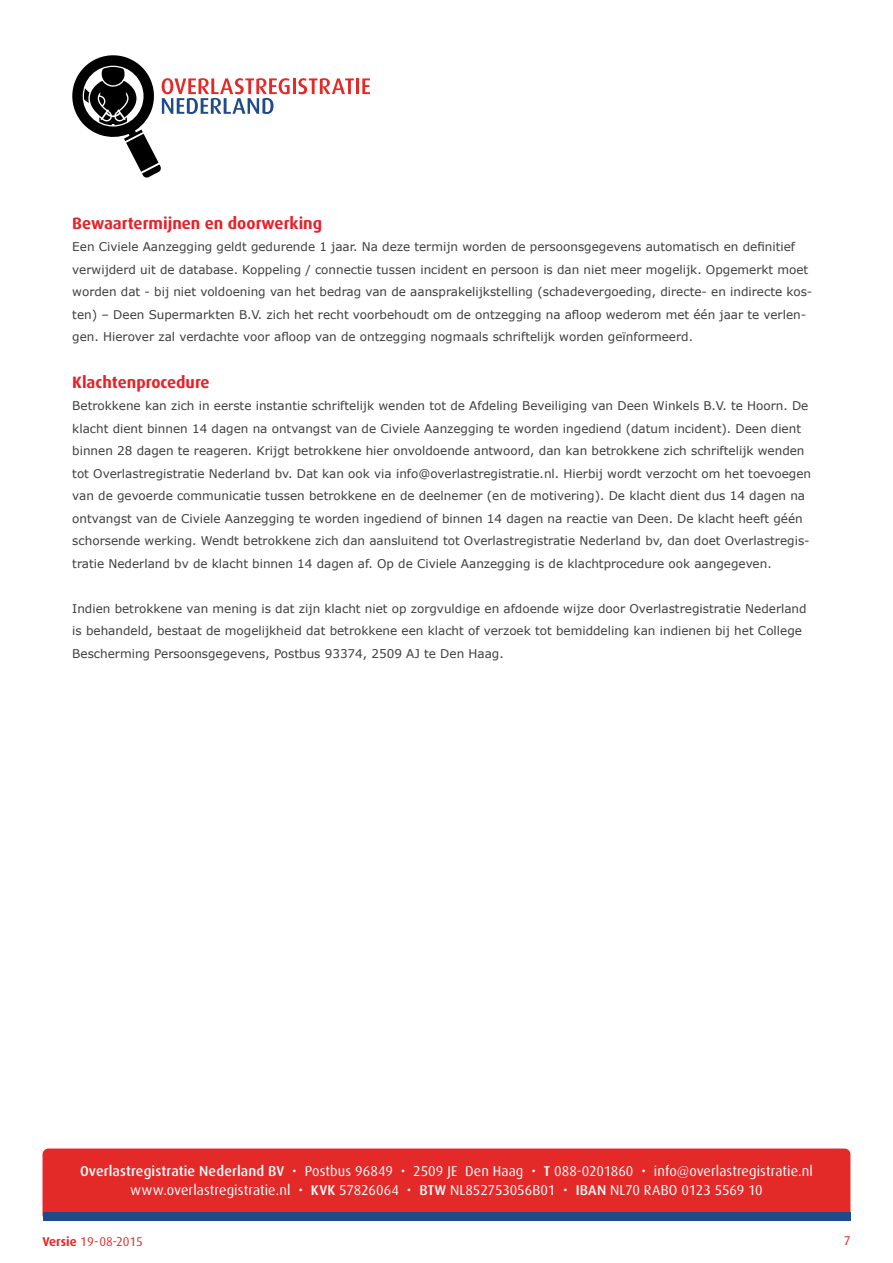
<style>
.page{position:relative;width:893px;height:1263px;background:#fff}
.page>*{position:absolute;margin:0;border:0;box-sizing:border-box;transform-origin:0 0}
.t1{font:700 16.5px "Dax";color:#e42229}
.t2{font:14.25px/19.5px "Dax";letter-spacing:.005em;color:#fff;text-align:center}
.t3{font:12.75px "Dax";color:#e42a29}
.t4{font:12px/22.5px "Verdana";color:#3e3d40}
.s1{font-weight:500}
.s2{font-weight:700}
</style>
<div class="page">
<div style="left:43px;top:1148px;width:807px;height:64px;background:#e42a29"></div>
<div style="left:43px;top:1212px;width:807px;height:8px;background:#1f4b8b"></div>
<hr style="left:293px;top:78px;width:3px;height:16px;background:#e42a29">
<svg style="left:298px;top:78px;width:56px;height:16px"></svg>
<hr style="left:356px;top:78px;width:3px;height:16px;background:#e42a29">
<svg style="left:362px;top:78px;width:8px;height:16px"></svg>
<svg style="left:72px;top:55px;width:218px;height:123px"></svg>
<h1 class="t1" style="left:72px;top:214px;width:251px">Bewaartermijnen en doorwerking</h1>
<p class="t4" style="left:72px;top:236px;width:742px">Een Civiele Aanzegging geldt gedurende 1 jaar. Na deze termijn worden de persoonsgegevens automatisch en definitief verwijderd uit de database. Koppeling / connectie tussen incident en persoon is dan niet meer mogelijk. Opgemerkt moet worden dat - bij niet voldoening van het bedrag van de aansprakelijkstelling (schadevergoeding, directe- en indirecte kos&shy;ten) – Deen Supermarkten B.V. zich het recht voorbehoudt om de ontzegging na afloop wederom met één jaar te verlen&shy;gen. Hierover zal verdachte voor afloop van de ontzegging nogmaals schriftelijk worden geïnformeerd.</p>
<h1 class="t1" style="left:72px;top:373px;width:139px">Klachtenprocedure</h1>
<p class="t4" style="left:72px;top:395px;width:740px">Betrokkene kan zich in eerste instantie schriftelijk wenden tot de Afdeling Beveiliging van Deen Winkels B.V. te Hoorn. De klacht dient binnen 14 dagen na ontvangst van de Civiele Aanzegging te worden ingediend (datum incident). Deen dient binnen 28 dagen te reageren. Krijgt betrokkene hier onvoldoende antwoord, dan kan betrokkene zich schriftelijk wenden tot Overlastregistratie Nederland bv. Dat kan ook via info@overlastregistratie.nl. Hierbij wordt verzocht om het toevoegen van de gevoerde communicatie tussen betrokkene en de deelnemer (en de motivering). De klacht dient dus 14 dagen na ontvangst van de Civiele Aanzegging te worden ingediend of binnen 14 dagen na reactie van Deen. De klacht heeft géén schorsende werking. Wendt betrokkene zich dan aansluitend tot Overlastregistratie Nederland bv, dan doet Overlastregis&shy;tratie Nederland bv de klacht binnen 14 dagen af. Op de Civiele Aanzegging is de klachtprocedure ook aangegeven.</p>
<p class="t4" style="left:72px;top:597px;width:736px">Indien betrokkene van mening is dat zijn klacht niet op zorgvuldige en afdoende wijze door Overlastregistratie Nederland is behandeld, bestaat de mogelijkheid dat betrokkene een klacht of verzoek tot bemiddeling kan indienen bij het College<br>Bescherming Persoonsgegevens, Postbus 93374, 2509 AJ te Den Haag.</p>
<p class="t2" style="left:80px;top:1161px;width:734px"><span class="s1">Overlastregistratie Nederland BV</span> • Postbus 96849 • 2509 JE Den Haag • <span class="s1">T</span> 088-0201860 • info@overlastregistratie.nl www.overlastregistratie.nl • <span class="s1">KVK</span> 57826064 • <span class="s1">BTW</span> NL852753056B01 • <span class="s1">IBAN</span> NL70 RABO 0123 5569 10</p>
<p class="t3" style="left:43px;top:1235px;width:102px"><span class="s2">Versie</span> 19-08-2015</p>
<p class="t3" style="left:844px;top:1233px;width:8px">7</p>
</div>
